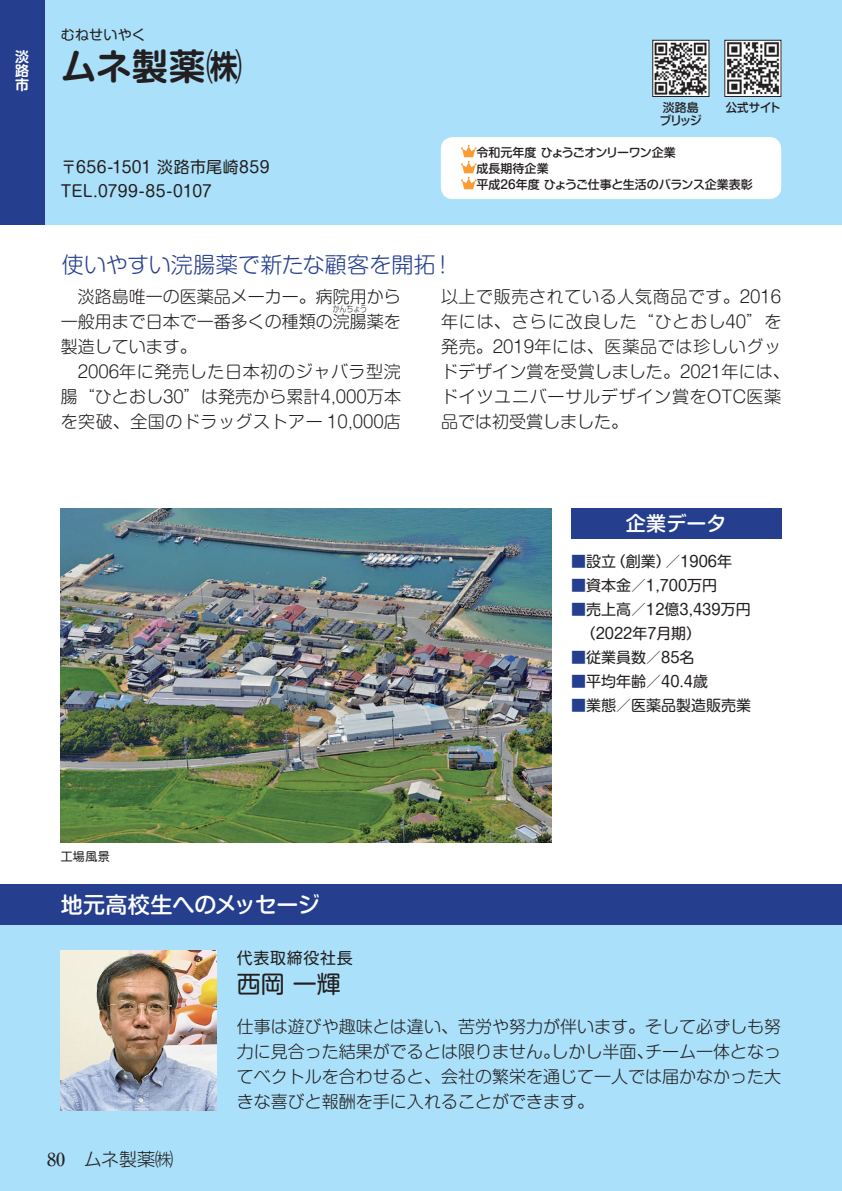
<style>
.page{position:relative;width:842px;height:1191px;background:#fff}
.page>*{position:absolute;margin:0;border:0;box-sizing:border-box;transform-origin:0 0}
.t1{font:700 36px "Shin M Go Pro De";color:#231f20}
.t2{font:24px "Shin M Go Pro";color:#231f20}
.t3{font:300 22px "Shin M Go Pro";letter-spacing:.005em;color:#253f8e}
.t4{font:500 22px "Shin M Go Pro";letter-spacing:-.005em;color:#fff}
.t5{font:500 20px "Shin M Go Pro";letter-spacing:.005em;color:#fff}
.t6{font:300 18px "Shin M Go Pro";color:#231f20}
.t7{font:500 18px "Ryumin Pro";color:#231f20}
.t8{font:300 17px/25px "Shin M Go Pro";color:#231f20}
.t9{font:300 17px/25px "Shin M Go Pro";letter-spacing:.035em;color:#231f20}
.t10{font:16px/24px "Shin M Go Pro";letter-spacing:.035em;color:#231f20}
.t11{font:15px/24px "Shin M Go Pro";color:#231f20}
.t12{font:14px "Shin M Go Pro";letter-spacing:.015em;color:#231f20}
.t13{font:700 14px/14px "Shin M Go Pro De";color:#fff;text-align:justify}
.t14{font:500 12px/16px "Shin M Go Pro";color:#231f20}
.t15{font:500 12px "Shin M Go Pro";color:#231f20;scale:.95 1}
.t16{font:12px "Shin M Go Pro";color:#231f20}
.t17{font:300 8.4px "Shin M Go Pro";color:#231f20;scale:.8 1}
.s1{color:#253f8e}
</style>
<div class="page">
<div style="left:0;top:884px;width:841px;height:307px;background:#aae0f9"></div>
<hr style="left:841px;top:884px;width:1px;height:307px;background:#aae0f9">
<div style="left:0;top:884px;width:841px;height:40px;background:#253f8e"></div>
<hr style="left:841px;top:884px;width:1px;height:40px;background:#253f8e">
<div style="left:0;top:0;width:841px;height:224px;background:#aae0f9"></div>
<hr style="left:841px;top:0;width:1px;height:224px;background:#aae0f9">
<div style="left:0;top:0;width:44px;height:224px;background:#253f8e"></div>
<img style="left:61px;top:508px;width:490px;height:334px">
<div style="left:441px;top:137px;width:340px;height:62px;background:#fff;border-radius:12px"></div>
<svg style="left:461px;top:145px;width:15px;height:44px"></svg>
<div style="left:571px;top:508px;width:210px;height:30px;background:#253f8e"></div>
<img style="left:61px;top:950px;width:156px;height:160px">
<img style="left:726px;top:42px;width:53px;height:53px">
<div style="left:724px;top:40px;width:57px;height:57px;border:1px solid #231f20"></div>
<img style="left:654px;top:42px;width:53px;height:53px">
<div style="left:652px;top:40px;width:57px;height:57px;border:1px solid #231f20"></div>
<p class="t13" style="left:15px;top:48px;width:15px">淡路市</p>
<p class="t12" style="left:61px;top:24px;width:87px">むねせいやく</p>
<h1 class="t1" style="left:61px;top:37px;width:183px">ムネ製薬㈱</h1>
<p class="t10" style="left:61px;top:153px;width:210px">〒656-1501 淡路市尾崎859<br>TEL.0799-85-0107</p>
<p class="t3" style="left:62px;top:247px;width:393px">使いやすい浣腸薬で新たな顧客を開拓！</p>
<p class="t14" style="left:659px;top:99px;width:44px;line-height:13px">淡路島ブリッジ</p>
<p class="t15" style="left:725px;top:97px;width:59px">公式サイト</p>
<p class="t14" style="left:476px;top:143px;width:277px">令和元年度 ひょうごオンリーワン企業<br>成長期待企業<br>平成26年度 ひょうご仕事と生活のバランス企業表彰</p>
<p class="t8" style="left:61px;top:282px;width:341px">　淡路島唯一の医薬品メーカー。病院用から一般用まで日本で一番多くの種類の浣腸薬を</p>
<p class="t17" style="left:333px;top:302px;width:44px">かんちょう</p>
<p class="t8" style="left:61px;top:332px;width:342px">製造しています。<br>　2006年に発売した日本初のジャバラ型浣腸“ひとおし30”は発売から累計4,000万本を突破、全国のドラッグストアー 10,000店</p>
<p class="t9" style="left:441px;top:282px;width:350px">以上で販売されている人気商品です。2016年には、さらに改良した“ひとおし40”を発売。2019年には、医薬品では珍しいグッドデザイン賞を受賞しました。2021年には、ドイツユニバーサルデザイン賞をOTC医薬品では初受賞しました。</p>
<p class="t5" style="left:625px;top:507px;width:102px">企業データ</p>
<p class="t11" style="left:571px;top:548px;width:162px"><span class="s1">■</span>設立（創業）／1906年</p>
<p class="t11" style="left:571px;top:572px;width:148px"><span class="s1">■</span>資本金／1,700万円</p>
<p class="t11" style="left:571px;top:596px;width:181px"><span class="s1">■</span>売上高／12億3,439万円　（2022年7月期）</p>
<p class="t11" style="left:571px;top:644px;width:125px"><span class="s1">■</span>従業員数／85名</p>
<p class="t11" style="left:571px;top:668px;width:138px"><span class="s1">■</span>平均年齢／40.4歳</p>
<p class="t11" style="left:571px;top:692px;width:181px"><span class="s1">■</span>業態／医薬品製造販売業</p>
<p class="t16" style="left:61px;top:847px;width:51px">工場風景</p>
<p class="t4" style="left:61px;top:886px;width:260px">地元高校生へのメッセージ</p>
<p class="t10" style="left:237px;top:944px;width:117px">代表取締役社長</p>
<h2 class="t2" style="left:237px;top:964px;width:105px">西岡 一輝</h2>
<p class="t7" style="left:47px;top:1145px;width:19px">80</p>
<p class="t6" style="left:84px;top:1145px;width:91px">ムネ製薬㈱</p>
<p class="t8" style="left:237px;top:1012px;width:545px;text-align:justify">仕事は遊びや趣味とは違い、苦労や努力が伴います。そして必ずしも努力に見合った結果がでるとは限りません。しかし半面、チーム一体となってベクトルを合わせると、会社の繁栄を通じて一人では届かなかった大きな喜びと報酬を手に入れることができます。</p>
</div>
